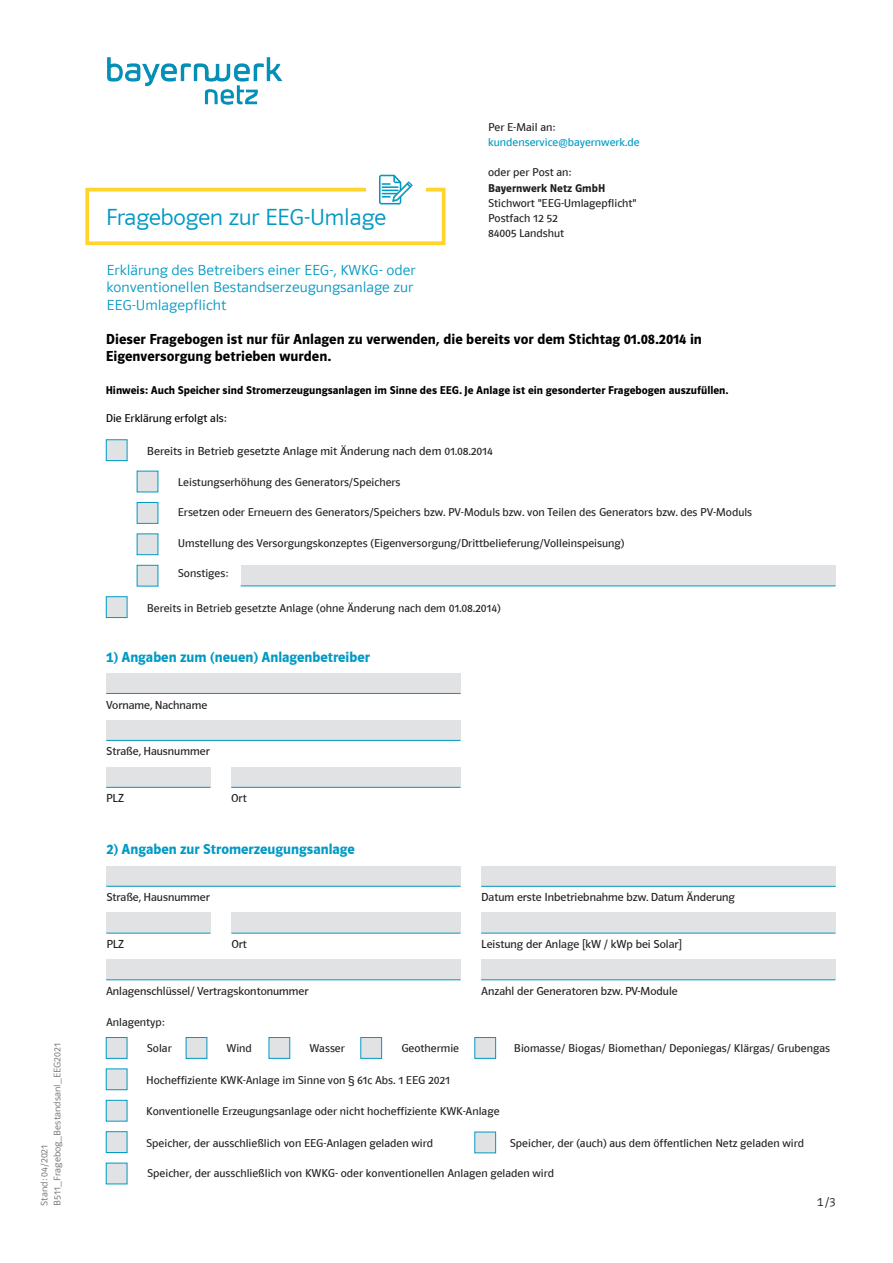
<style>
.page{position:relative;width:893px;height:1263px;background:#fff}
.page>*{position:absolute;margin:0;border:0;box-sizing:border-box;transform-origin:0 0}
.Formular_Headline_2{font:24px "Polo 22 R Leicht";color:#0099c3}
.Formular_Headline_3{font:600 15px/16.2px "Polo 22";color:#000}
.Formular_Headline_3-2{font:15px/17.7px "Polo 11 Leicht";color:#0099c3}
.Formular_Zwischenhea{font:15px "Polo 11 R Bold";color:#0099c3}
.t1{font:12.75px "Polo 11 R Leicht";color:#231f20}
.Formulartext_11_Buch{font:12px "Polo 11 R";color:#231f20}
.Formular_Checkboxtex{font:12px "Polo 22 Buch";color:#231f20}
.Formular_Checkboxtex-2{font:11.7px "Polo 22 Buch";color:#231f20}
.Formular_Headline_3-3{font:600 11.7px "Polo 22";color:#000}
.Formulartext_11_Buch-2{font:11.7px/15.1px "Polo 22 Buch";color:#231f20}
.Formulartext_11_Buch-3{font:11.7px/15px "Polo 22 Buch";color:#0099c3}
.Formular_Headline_3-4{font:11.7px "Polo 22 Buch";color:#000}
.t2{font:9.75px/12.9px "Polo 11 Leicht";color:#6c6d70}
.s1{color:#231f20}
.s2{font-family:"Polo 22";font-weight:600}
.s3{font-size:11.7px}
</style>
<div class="page">
<div style="left:85px;top:188px;width:361px;height:57px;border:4px solid #ffd42c"></div>
<div style="left:366px;top:175px;width:59px;height:29px;background:#fff"></div>
<svg style="left:379px;top:175px;width:34px;height:29px"></svg>
<div style="left:106px;top:440px;width:21px;height:21px;background:#e1e2e4"></div>
<div style="left:106px;top:439px;width:21px;height:22px;border:1px solid #0099c3"></div>
<div style="left:137px;top:471px;width:21px;height:21px;background:#e1e2e4"></div>
<div style="left:137px;top:502px;width:21px;height:21px;background:#e1e2e4"></div>
<div style="left:137px;top:502px;width:21px;height:22px;border:1px solid #0099c3"></div>
<div style="left:137px;top:534px;width:21px;height:21px;background:#e1e2e4"></div>
<div style="left:137px;top:534px;width:21px;height:21px;border:1px solid #0099c3"></div>
<div style="left:137px;top:565px;width:21px;height:21px;background:#e1e2e4"></div>
<div style="left:137px;top:565px;width:21px;height:21px;border:1px solid #0099c3"></div>
<div style="left:106px;top:597px;width:21px;height:20px;background:#e1e2e4"></div>
<div style="left:106px;top:596px;width:21px;height:22px;border:1px solid #0099c3"></div>
<div style="left:241px;top:565px;width:594px;height:21px;background:#e1e2e4"></div>
<hr style="left:241px;top:586px;width:594px;height:1px;background:#0099c3">
<div style="left:481px;top:866px;width:354px;height:20px;background:#e1e2e4"></div>
<hr style="left:481px;top:886px;width:354px;height:1px;background:#0099c3">
<div style="left:481px;top:912px;width:354px;height:21px;background:#e1e2e4"></div>
<hr style="left:481px;top:933px;width:354px;height:1px;background:#0099c3">
<div style="left:481px;top:959px;width:354px;height:21px;background:#e1e2e4"></div>
<hr style="left:481px;top:979px;width:354px;height:1px;background:#0099c3">
<div style="left:106px;top:673px;width:354px;height:21px;background:#e1e2e4"></div>
<hr style="left:106px;top:693px;width:354px;height:1px;background:#0099c3">
<div style="left:106px;top:720px;width:354px;height:21px;background:#e1e2e4"></div>
<hr style="left:106px;top:740px;width:354px;height:1px;background:#0099c3">
<div style="left:106px;top:767px;width:104px;height:20px;background:#e1e2e4"></div>
<hr style="left:106px;top:787px;width:104px;height:1px;background:#0099c3">
<div style="left:231px;top:767px;width:229px;height:20px;background:#e1e2e4"></div>
<hr style="left:231px;top:787px;width:229px;height:1px;background:#0099c3">
<div style="left:106px;top:865px;width:355px;height:21px;background:#e1e2e4"></div>
<hr style="left:106px;top:886px;width:355px;height:1px;background:#0099c3">
<div style="left:106px;top:912px;width:105px;height:21px;background:#e1e2e4"></div>
<hr style="left:106px;top:933px;width:105px;height:1px;background:#0099c3">
<div style="left:231px;top:912px;width:230px;height:21px;background:#e1e2e4"></div>
<hr style="left:231px;top:933px;width:230px;height:1px;background:#0099c3">
<div style="left:106px;top:1037px;width:21px;height:21px;background:#e1e2e4"></div>
<div style="left:106px;top:1037px;width:21px;height:21px;border:1px solid #0099c3"></div>
<div style="left:106px;top:1069px;width:21px;height:21px;background:#e1e2e4"></div>
<div style="left:106px;top:1069px;width:21px;height:21px;border:1px solid #0099c3"></div>
<div style="left:106px;top:1100px;width:21px;height:21px;background:#e1e2e4"></div>
<div style="left:106px;top:1100px;width:21px;height:21px;border:1px solid #0099c3"></div>
<div style="left:186px;top:1037px;width:21px;height:21px;background:#e1e2e4"></div>
<div style="left:269px;top:1037px;width:21px;height:21px;background:#e1e2e4"></div>
<div style="left:269px;top:1037px;width:21px;height:21px;border:1px solid #0099c3"></div>
<div style="left:361px;top:1037px;width:21px;height:21px;background:#e1e2e4"></div>
<div style="left:361px;top:1037px;width:21px;height:21px;border:1px solid #0099c3"></div>
<div style="left:106px;top:959px;width:354px;height:21px;background:#e1e2e4"></div>
<hr style="left:106px;top:979px;width:354px;height:1px;background:#0099c3">
<div style="left:106px;top:1132px;width:21px;height:20px;background:#e1e2e4"></div>
<div style="left:106px;top:1131px;width:21px;height:22px;border:1px solid #0099c3"></div>
<div style="left:106px;top:1163px;width:21px;height:21px;background:#e1e2e4"></div>
<div style="left:106px;top:1163px;width:21px;height:21px;border:1px solid #0099c3"></div>
<img style="left:108px;top:58px;width:174px;height:47px">
<div style="left:475px;top:1132px;width:21px;height:21px;background:#e1e2e4"></div>
<div style="left:475px;top:1132px;width:21px;height:21px;border:1px solid #0099c3"></div>
<div style="left:475px;top:1037px;width:21px;height:21px;background:#e1e2e4"></div>
<div style="left:475px;top:1037px;width:21px;height:21px;border:1px solid #0099c3"></div>
<p class="Formular_Headline_2" style="left:106px;top:204px;width:281px">Fragebogen zur EEG-Umlage</p>
<p class="Formulartext_11_Buch-3" style="left:488px;top:120px;width:153px"><span class="s1">Per E-Mail an: </span>kundenservice@bayernwerk.de</p>
<p class="Formulartext_11_Buch-2" style="left:488px;top:165px;width:150px">oder per Post an:<br><span class="s2">Bayernwerk Netz GmbH<br></span>Stichwort "EEG-Umlagepflicht"<br>Postfach 12 52<br>84005 Landshut</p>
<p class="Formular_Headline_3-2" style="left:106px;top:261px;width:311px">Erklärung des Betreibers einer EEG-, KWKG- oder konventionellen Bestandserzeugungsanlage zur<br>EEG-Umlagepflicht</p>
<p class="Formular_Headline_3" style="left:106px;top:332px;width:598px">Dieser Fragebogen ist nur für Anlagen zu verwenden, die bereits vor dem Stichtag 01.08.2014 in<br>Eigenversorgung betrieben wurden.</p>
<p class="Formular_Headline_3-3" style="left:106px;top:383px;width:624px">Hinweis: Auch Speicher sind Stromerzeugungsanlagen im Sinne des EEG. Je Anlage ist ein gesonderter Fragebogen auszufüllen.</p>
<p class="Formular_Headline_3-4" style="left:106px;top:411px;width:122px">Die Erklärung erfolgt als:</p>
<p class="Formular_Checkboxtex" style="left:147px;top:445px;width:347px">Bereits in Betrieb gesetzte Anlage mit Änderung nach dem <span class="s3">01.08.2014</span></p>
<p class="Formular_Checkboxtex-2" style="left:178px;top:475px;width:224px">Leistungserhöhung des Generators/Speichers</p>
<p class="Formular_Checkboxtex-2" style="left:178px;top:506px;width:576px">Ersetzen oder Erneuern des Generators/Speichers bzw. PV-Moduls bzw. von Teilen des Generators bzw. des PV-Moduls</p>
<p class="Formular_Checkboxtex-2" style="left:178px;top:536px;width:448px">Umstellung des Versorgungskonzeptes (Eigenversorgung/Drittbelieferung/Volleinspeisung)</p>
<p class="Formular_Checkboxtex-2" style="left:178px;top:567px;width:52px">Sonstiges:</p>
<p class="Formular_Checkboxtex-2" style="left:147px;top:601px;width:355px">Bereits in Betrieb gesetzte Anlage (ohne Änderung nach dem 01.08.2014)</p>
<p class="Formular_Zwischenhea" style="left:106px;top:649px;width:265px">1) Angaben zum (neuen) Anlagenbetreiber</p>
<p class="Formulartext_11_Buch" style="left:106px;top:698px;width:103px">Vorname, Nachname</p>
<p class="Formulartext_11_Buch" style="left:106px;top:745px;width:105px">Straße, Hausnummer</p>
<p class="Formulartext_11_Buch" style="left:106px;top:792px;width:19px">PLZ</p>
<p class="Formulartext_11_Buch" style="left:231px;top:792px;width:17px">Ort</p>
<p class="Formular_Zwischenhea" style="left:106px;top:841px;width:250px">2) Angaben zur Stromerzeugungsanlage</p>
<p class="Formulartext_11_Buch" style="left:106px;top:891px;width:105px">Straße, Hausnummer</p>
<p class="Formulartext_11_Buch" style="left:106px;top:938px;width:19px">PLZ</p>
<p class="Formulartext_11_Buch" style="left:231px;top:938px;width:17px">Ort</p>
<p class="Formulartext_11_Buch" style="left:106px;top:985px;width:204px">Anlagenschlüssel/ Vertragskontonummer</p>
<p class="Formulartext_11_Buch-2" style="left:106px;top:1015px;width:60px">Anlagentyp:</p>
<p class="Formulartext_11_Buch" style="left:481px;top:891px;width:255px">Datum erste Inbetriebnahme bzw. Datum Änderung</p>
<p class="Formulartext_11_Buch" style="left:481px;top:938px;width:202px">Leistung der Anlage [kW / kWp bei Solar]</p>
<p class="Formulartext_11_Buch" style="left:481px;top:985px;width:198px">Anzahl der Generatoren bzw. PV-Module</p>
<p class="t2" style="left:38px;top:1206px;width:164px;rotate:-90deg">Stand: 04/2021<br>B511_Fragebog_Bestandsanl_EEG2021</p>
<p class="Formular_Checkboxtex-2" style="left:147px;top:1041px;width:26px">Solar</p>
<p class="Formular_Checkboxtex-2" style="left:227px;top:1041px;width:27px">Wind</p>
<p class="Formular_Checkboxtex-2" style="left:309px;top:1041px;width:37px">Wasser</p>
<p class="Formular_Checkboxtex-2" style="left:401px;top:1042px;width:59px">Geothermie</p>
<p class="Formular_Checkboxtex-2" style="left:514px;top:1042px;width:318px">Biomasse/ Biogas/ Biomethan/ Deponiegas/ Klärgas/ Grubengas</p>
<p class="Formular_Checkboxtex-2" style="left:146px;top:1073px;width:305px">Hocheffiziente KWK-Anlage im Sinne von § 61c Abs. 1 EEG 2021</p>
<p class="Formular_Checkboxtex-2" style="left:146px;top:1105px;width:355px">Konventionelle Erzeugungsanlage oder nicht hocheffiziente KWK-Anlage</p>
<p class="Formular_Checkboxtex-2" style="left:146px;top:1137px;width:288px">Speicher, der ausschließlich von EEG-Anlagen geladen wird</p>
<p class="Formular_Checkboxtex-2" style="left:147px;top:1166px;width:408px">Speicher, der ausschließlich von KWKG- oder konventionellen Anlagen geladen wird</p>
<p class="Formular_Checkboxtex-2" style="left:510px;top:1137px;width:296px">Speicher, der (auch) aus dem öffentlichen Netz geladen wird</p>
<p class="t1" style="left:817px;top:1195px;width:20px">1/3</p>
</div>
